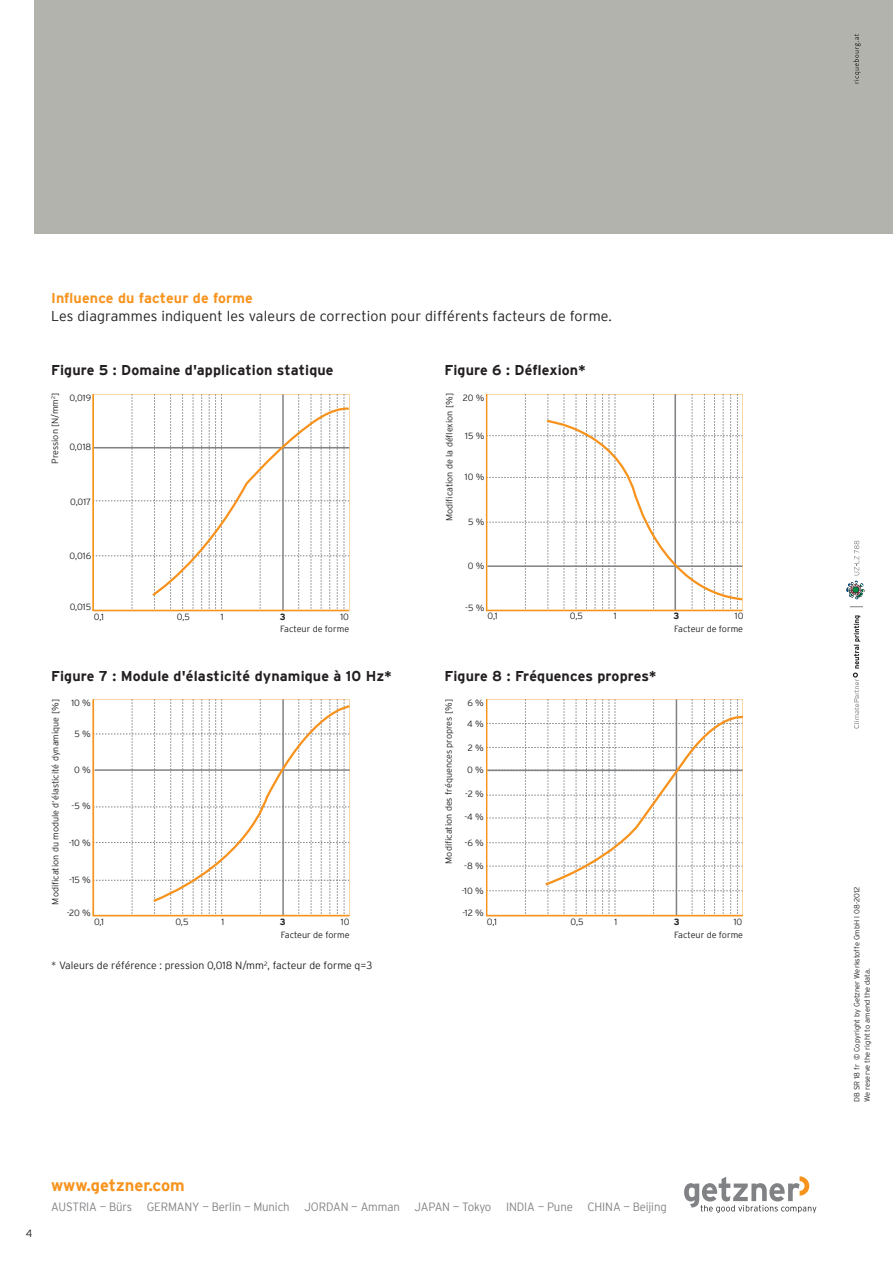
<style>
.page{position:relative;width:893px;height:1263px;background:#fff}
.page>*{position:absolute;margin:0;border:0;box-sizing:border-box;transform-origin:0 0}
.t1{font:700 16.5px "Interstate";color:#f7931d}
.t2{font:700 14.25px "Interstate";letter-spacing:.01em;color:#231f20}
.t3{font:300 14.25px "Interstate";letter-spacing:.01em;color:#231f20}
.t4{font:700 14.25px "Interstate";letter-spacing:.01em;color:#f7931d}
.t5{font:300 12px "Interstate";letter-spacing:-.01em;color:#808285;scale:.95 1}
.t6{font:300 10.5px "Interstate";color:#231f20}
.t7{font:300 9px "Interstate";color:#231f20}
.t8{font:700 9px "Interstate";color:#231f20}
.t9{font:300 7.5px/10.5px "Interstate";color:#231f20}
</style>
<div class="page">
<div style="left:34px;top:0;width:859px;height:234px;background:#b2b3ac"></div>
<svg style="left:853px;top:34px;width:8px;height:49px"></svg>
<svg style="left:684px;top:1176px;width:132px;height:37px"></svg>
<svg style="left:853px;top:615px;width:7px;height:113px"></svg>
<svg style="left:846px;top:581px;width:18px;height:18px"></svg>
<svg style="left:850px;top:606px;width:13px;height:1px"></svg>
<svg style="left:854px;top:541px;width:5px;height:34px"></svg>
<svg style="left:93px;top:394px;width:256px;height:217px"></svg>
<svg style="left:486px;top:394px;width:256px;height:217px"></svg>
<svg style="left:93px;top:699px;width:257px;height:217px"></svg>
<svg style="left:486px;top:699px;width:257px;height:217px"></svg>
<h2 class="t4" style="left:51px;top:290px;width:203px">Inluence du facteur de forme</h2>
<h2 class="t3" style="left:51px;top:308px;width:562px">Les diagrammes indiquent les valeurs de correction pour différents facteurs de forme.</h2>
<h2 class="t2" style="left:51px;top:364px;width:284px">Figure 5 : Domaine d'application statique</h2>
<h2 class="t2" style="left:444px;top:362px;width:143px">Figure 6 : Délexion*</h2>
<p class="t7" style="left:50px;top:464px;width:72px;rotate:-90deg">Pression [N/mm<sup>2</sup>]</p>
<p class="t7" style="left:70px;top:393px;width:23px">0,019</p>
<p class="t7" style="left:69px;top:442px;width:23px">0,018</p>
<p class="t7" style="left:70px;top:496px;width:23px">0,017</p>
<p class="t7" style="left:70px;top:551px;width:23px">0,016</p>
<p class="t7" style="left:70px;top:602px;width:23px">0,015</p>
<p class="t7" style="left:94px;top:611px;width:12px">0,1</p>
<p class="t7" style="left:177px;top:611px;width:15px">0,5</p>
<p class="t7" style="left:221px;top:611px;width:4px">1</p>
<p class="t8" style="left:280px;top:613px;width:7px">3</p>
<p class="t7" style="left:340px;top:611px;width:10px">10</p>
<p class="t7" style="left:444px;top:521px;width:130px;rotate:-90deg">Modiication de la délexion [%]</p>
<p class="t7" style="left:463px;top:393px;width:23px">20 %</p>
<p class="t7" style="left:465px;top:430px;width:21px">15 %</p>
<p class="t7" style="left:465px;top:471px;width:21px">10 %</p>
<p class="t7" style="left:468px;top:517px;width:18px">5 %</p>
<p class="t7" style="left:468px;top:561px;width:18px">0 %</p>
<p class="t7" style="left:465px;top:603px;width:21px">-5 %</p>
<p class="t7" style="left:487px;top:611px;width:12px">0,1</p>
<p class="t7" style="left:570px;top:611px;width:15px">0,5</p>
<p class="t7" style="left:614px;top:611px;width:4px">1</p>
<p class="t7" style="left:735px;top:611px;width:10px">10</p>
<p class="t8" style="left:673px;top:612px;width:7px">3</p>
<p class="t7" style="left:280px;top:624px;width:71px">Facteur de forme</p>
<p class="t7" style="left:674px;top:624px;width:71px">Facteur de forme</p>
<h2 class="t2" style="left:51px;top:668px;width:342px">Figure 7 : Module d'élasticité dynamique à 10 Hz*</h2>
<h2 class="t2" style="left:444px;top:668px;width:213px">Figure 8 : Fréquences propres*</h2>
<p class="t7" style="left:71px;top:698px;width:21px">10 %</p>
<p class="t7" style="left:74px;top:729px;width:18px">5 %</p>
<p class="t7" style="left:74px;top:765px;width:18px">0 %</p>
<p class="t7" style="left:72px;top:801px;width:21px">-5 %</p>
<p class="t7" style="left:69px;top:838px;width:24px">-10 %</p>
<p class="t7" style="left:69px;top:875px;width:23px">-15 %</p>
<p class="t7" style="left:67px;top:908px;width:26px">-20 %</p>
<p class="t7" style="left:50px;top:904px;width:207px;rotate:-90deg">Modiication du module d‘élasticité dynamique [%]</p>
<p class="t7" style="left:444px;top:864px;width:166px;rotate:-90deg">Modiication des fréquences propres [%]</p>
<p class="t7" style="left:94px;top:917px;width:12px">0,1</p>
<p class="t7" style="left:175px;top:917px;width:15px">0,5</p>
<p class="t7" style="left:221px;top:917px;width:4px">1</p>
<p class="t8" style="left:280px;top:918px;width:7px">3</p>
<p class="t7" style="left:341px;top:917px;width:10px">10</p>
<p class="t7" style="left:467px;top:698px;width:18px">6 %</p>
<p class="t7" style="left:467px;top:718px;width:18px">4 %</p>
<p class="t7" style="left:467px;top:765px;width:18px">0 %</p>
<p class="t7" style="left:468px;top:743px;width:18px">2 %</p>
<p class="t7" style="left:465px;top:789px;width:20px">-2 %</p>
<p class="t7" style="left:464px;top:812px;width:21px">-4 %</p>
<p class="t7" style="left:464px;top:838px;width:21px">-6 %</p>
<p class="t7" style="left:464px;top:860px;width:21px">-8 %</p>
<p class="t7" style="left:462px;top:886px;width:24px">-10 %</p>
<p class="t7" style="left:462px;top:908px;width:23px">-12 %</p>
<p class="t7" style="left:487px;top:917px;width:12px">0,1</p>
<p class="t7" style="left:570px;top:917px;width:15px">0,5</p>
<p class="t7" style="left:614px;top:917px;width:4px">1</p>
<p class="t8" style="left:674px;top:918px;width:7px">3</p>
<p class="t7" style="left:734px;top:917px;width:10px">10</p>
<p class="t7" style="left:281px;top:930px;width:71px">Facteur de forme</p>
<p class="t7" style="left:674px;top:930px;width:71px">Facteur de forme</p>
<p class="t6" style="left:51px;top:960px;width:323px">* Valeurs de référence : pression 0,018 N/mm<sup>2</sup>, facteur de forme q=3</p>
<p class="t6" style="left:26px;top:1228px;width:8px">4</p>
<h1 class="t1" style="left:51px;top:1178px;width:135px">www.getzner.com</h1>
<h3 class="t5" style="left:51px;top:1200px;width:650px">AUSTRIA — Bürs GERMANy — Berlin — Munich JORDAN — Amman JAPAN — Tokyo INDIA — Pune CHINA — Beijing</h3>
<p class="t9" style="left:851px;top:1102px;width:217px;rotate:-90deg">DB SR 18 fr © Copyright by Getzner Werkstoffe GmbH l 08-2012<br>We reserve the right to amend the data.</p>
</div>
